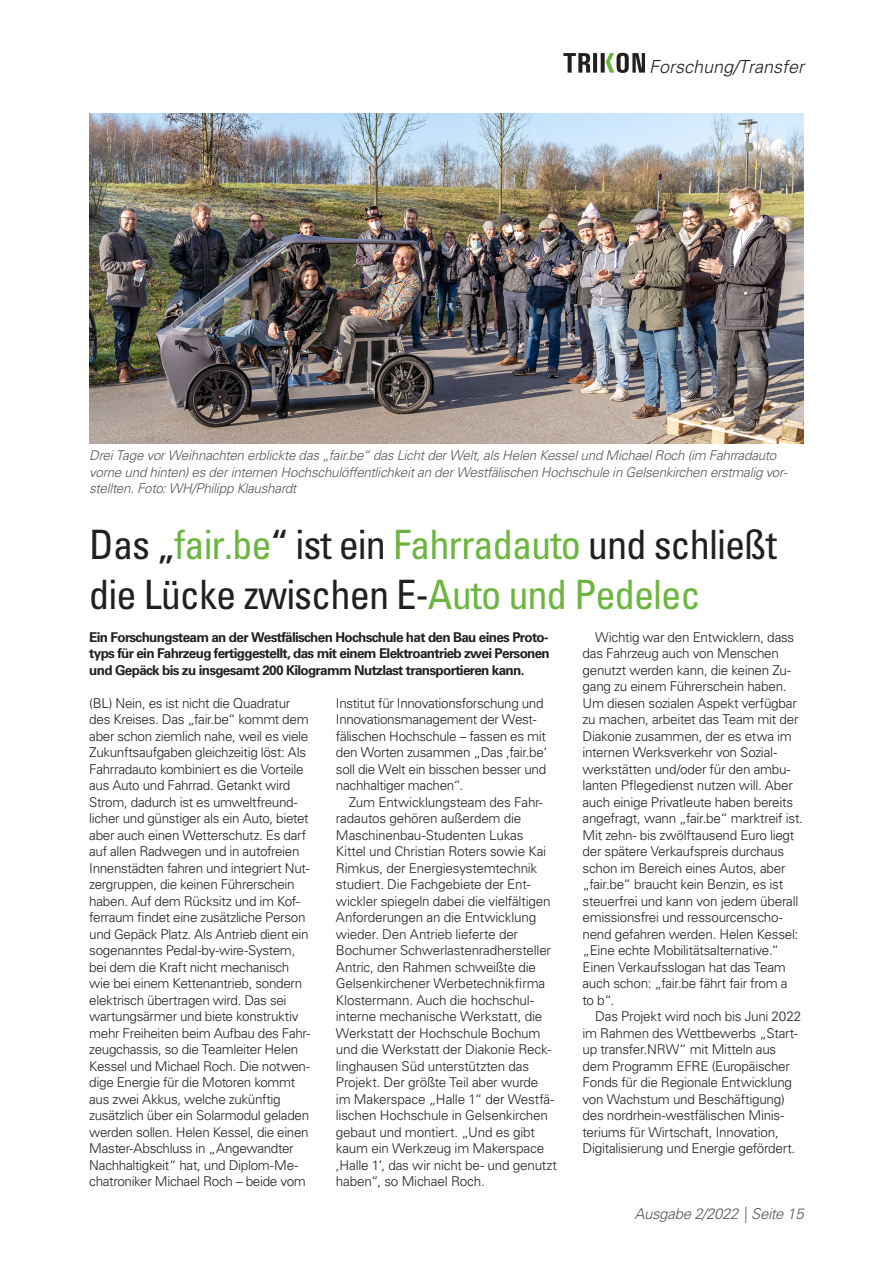
<style>
.page{position:relative;width:893px;height:1263px;background:#fff}
.page>*{position:absolute;margin:0;border:0;box-sizing:border-box;transform-origin:0 0}
.Headline_27{font:condensed 40.5px/49.5px "Univers LT Std";letter-spacing:-.025em;color:#231f20}
.t1{font:italic 300 18px "Univers LT Std";color:#231f20}
.t2{font:italic 300 15px "Univers LT Std";letter-spacing:-.02em;color:#57585a}
.FließtextEinrück{font:300 13.5px/16.5px "Univers LT Std";letter-spacing:-.02em;color:#231f20}
.Fließtext{font:300 13.5px/16.5px "Univers LT Std";letter-spacing:-.025em;color:#231f20}
.Bildtext_Titel_80{font:italic 300 13.5px/16.5px "Univers LT Std";letter-spacing:-.02em;color:#57585a}
.Aufmacher{font:700 13.5px/16.5px "Univers LT Std";letter-spacing:-.05em;color:#231f20;text-align:justify}
.s1{color:#6cb640}
</style>
<div class="page">
<svg style="left:563px;top:53px;width:82px;height:20px"></svg>
<img style="left:89px;top:114px;width:715px;height:330px">
<h2 class="t1" style="left:649px;top:56px;width:156px">Forschung/Transfer</h2>
<p class="Bildtext_Titel_80" style="left:89px;top:447px;width:700px">Drei Tage vor Weihnachten erblickte das „fair.be“ das Licht der Welt, als Helen Kessel und Michael Roch (im Fahrradauto vorne und hinten) es der internen Hochschulöffentlichkeit an der Westfälischen Hochschule in Gelsenkirchen erstmalig vor&shy;stellten. Foto: WH/Philipp Klaushardt</p>
<p class="Headline_27" style="left:89px;top:520px;width:689px">Das „<span class="s1">fair.be</span>“ ist ein <span class="s1">Fahrradauto</span> und schließt die Lücke zwischen E-<span class="s1">Auto und Pedelec</span></p>
<p class="Aufmacher" style="left:89px;top:629px;width:462px">Ein Forschungsteam an der Westfälischen Hochschule hat den Bau eines Proto&shy;typs für ein Fahrzeug fertiggestellt, das mit einem Elektroantrieb zwei Personen und Gepäck bis zu insgesamt 200 Kilogramm Nutzlast transportieren kann.</p>
<p class="Fließtext" style="left:89px;top:695px;width:222px">(BL) Nein, es ist nicht die Quadratur des Kreises. Das „fair.be“ kommt dem aber schon ziemlich nahe, weil es viele Zukunftsaufgaben gleichzeitig löst: Als Fahrradauto kombiniert es die Vorteile aus Auto und Fahrrad. Getankt wird Strom, dadurch ist es umweltfreund&shy;licher und günstiger als ein Auto, bietet aber auch einen Wetterschutz. Es darf auf allen Radwegen und in autofreien Innenstädten fahren und integriert Nut&shy;zergruppen, die keinen Führerschein haben. Auf dem Rücksitz und im Kof&shy;ferraum findet eine zusätzliche Person und Gepäck Platz. Als Antrieb dient ein sogenanntes Pedal-by-wire-System, bei dem die Kraft nicht mechanisch wie bei einem Kettenantrieb, sondern elektrisch übertragen wird. Das sei wartungsärmer und biete konstruktiv mehr Freiheiten beim Aufbau des Fahr&shy;zeugchassis, so die Teamleiter Helen Kessel und Michael Roch. Die notwen&shy;dige Energie für die Motoren kommt aus zwei Akkus, welche zukünftig zusätzlich über ein Solarmodul geladen werden sollen. Helen Kessel, die einen Master-Abschluss in „Angewandter Nachhaltigkeit“ hat, und Diplom-Me&shy;chatroniker Michael Roch – beide vom</p>
<p class="Fließtext" style="left:336px;top:695px;width:213px">Institut für Innovationsforschung und Innovationsmanagement der West&shy;fälischen Hochschule – fassen es mit den Worten zusammen „Das ,fair.be‘ soll die Welt ein bisschen besser und nachhaltiger machen“.</p>
<p class="FließtextEinrück" style="left:583px;top:629px;width:222px;text-indent:13px">Wichtig war den Entwicklern, dass das Fahrzeug auch von Menschen genutzt werden kann, die keinen Zu&shy;gang zu einem Führerschein haben.<br>Um diesen sozialen Aspekt verfügbar zu machen, arbeitet das Team mit der Diakonie zusammen, der es etwa im internen Werksverkehr von Sozial&shy;werkstätten und/oder für den ambu&shy;lanten Pflegedienst nutzen will. Aber auch einige Privatleute haben bereits angefragt, wann „fair.be“ marktreif ist.<br>Mit zehn- bis zwölftausend Euro liegt der spätere Verkaufspreis durchaus schon im Bereich eines Autos, aber „fair.be“ braucht kein Benzin, es ist steuerfrei und kann von jedem überall emissionsfrei und ressourcenscho&shy;nend gefahren werden. Helen Kessel: „Eine echte Mobilitätsalternative.“ Einen Verkaufsslogan hat das Team auch schon: „fair.be fährt fair from a<br>to b“.</p>
<p class="FließtextEinrück" style="left:583px;top:1008px;width:220px;text-indent:13px">Das Projekt wird noch bis Juni 2022 im Rahmen des Wettbewerbs „Start&shy;up transfer.NRW“ mit Mitteln aus dem Programm EFRE (Europäischer Fonds für die Regionale Entwicklung von Wachstum und Beschäftigung) des nordrhein-westfälischen Minis&shy;teriums für Wirtschaft, Innovation, Digitalisierung und Energie gefördert.</p>
<p class="FließtextEinrück" style="left:336px;top:794px;width:223px;text-indent:13px">Zum Entwicklungsteam des Fahr&shy;radautos gehören außerdem die Maschinenbau-Studenten Lukas<br>Kittel und Christian Roters sowie Kai Rimkus, der Energiesystemtechnik studiert. Die Fachgebiete der Ent&shy;wickler spiegeln dabei die vielfältigen Anforderungen an die Entwicklung wieder. Den Antrieb lieferte der Bochumer Schwerlastenradhersteller Antric, den Rahmen schweißte die Gelsenkirchener Werbetechnikfirma Klostermann. Auch die hochschul&shy;interne mechanische Werkstatt, die Werkstatt der Hochschule Bochum und die Werkstatt der Diakonie Reck&shy;linghausen Süd unterstützten das Projekt. Der größte Teil aber wurde<br>im Makerspace „Halle 1“ der Westfä&shy;lischen Hochschule in Gelsenkirchen gebaut und montiert. „Und es gibt kaum ein Werkzeug im Makerspace ,Halle 1‘, das wir nicht be- und genutzt haben“, so Michael Roch.</p>
<p class="t2" style="left:634px;top:1205px;width:171px">Ausgabe 2/2022 | Seite 15</p>
</div>
